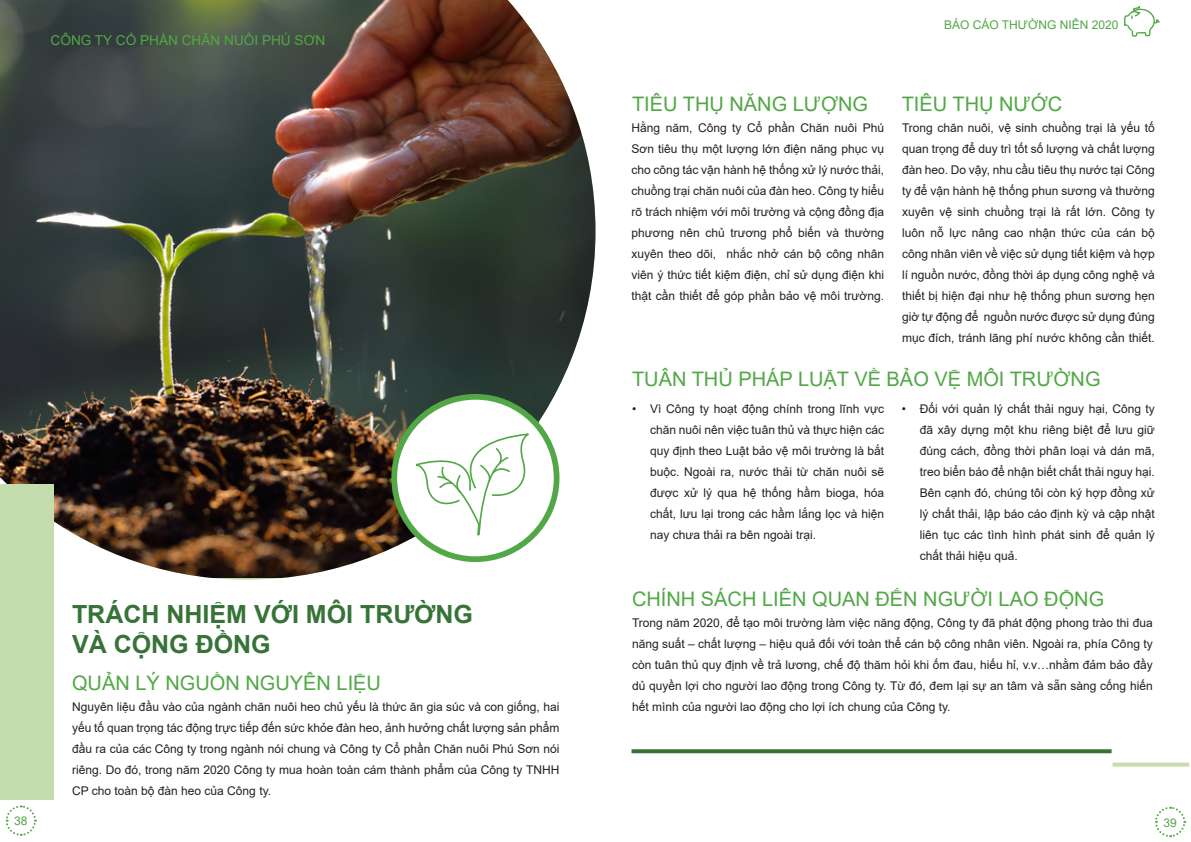
<style>
.page{position:relative;width:1191px;height:842px;background:#fff}
.page>*{position:absolute;margin:0;border:0;box-sizing:border-box;transform-origin:0 0}
.t1{font:700 25px "Arial";color:#377337}
.t2{font:20px "Arial";color:#52a746}
.t3{font:13.6px "Arial";color:#52a746}
.t4{font:12px/21px "Arial";color:#231f20;text-align:justify}
.t5{font:12px "Arial";color:#52a746}
</style>
<div class="page">
<svg style="left:1124px;top:6px;width:36px;height:31px"></svg>
<svg style="left:5px;top:805px;width:32px;height:31px"></svg>
<svg style="left:1155px;top:806px;width:31px;height:32px"></svg>
<img style="left:0;top:0;width:595px;height:578px">
<div style="left:394px;top:397px;width:162px;height:162px;background:#fff;border-radius:50%"></div>
<div style="left:391px;top:394px;width:168px;height:168px;border:6px solid #52a746;border-radius:50%"></div>
<svg style="left:631px;top:749px;width:480px;height:4px;background:#447c44"></svg>
<svg style="left:1112px;top:763px;width:77px;height:4px"></svg>
<div style="left:0;top:484px;width:54px;height:315px;background:#c4dcae"></div>
<svg style="left:414px;top:434px;width:117px;height:103px"></svg>
<p class="t3" style="left:51px;top:31px;width:276px">CÔNG TY CỔ PHẦN CHĂN NUÔI PHÚ SƠN</p>
<p class="t1" style="left:72px;top:596px;width:402px">TRÁCH NHIỆM VỚI MÔI TRƯỜNG</p>
<p class="t1" style="left:72px;top:626px;width:200px">VÀ CỘNG ĐỒNG</p>
<p class="t2" style="left:72px;top:669px;width:310px">QUẢN LÝ NGUỒN NGUYÊN LIỆU</p>
<p class="t4" style="left:72px;top:696px;width:489px">Nguyên liệu đầu vào của ngành chăn nuôi heo chủ yếu là thức ăn gia súc và con giống, hai yếu tố quan trọng tác động trực tiếp đến sức khỏe đàn heo, ảnh hưởng chất lượng sản phẩm đầu ra của các Công ty trong ngành nói chung và Công ty Cổ phần Chăn nuôi Phú Sơn nói riêng. Do đó, trong năm 2020 Công ty mua hoàn toàn cám thành phẩm của Công ty TNHH CP cho toàn bộ đàn heo của Công ty.</p>
<p class="t2" style="left:632px;top:90px;width:238px">TIÊU THỤ NĂNG LƯỢNG</p>
<p class="t5" style="left:944px;top:16px;width:176px">BÁO CÁO THƯỜNG NIÊN 2020</p>
<p class="t2" style="left:901px;top:90px;width:162px">TIÊU THỤ NƯỚC</p>
<p class="t4" style="left:631px;top:118px;width:254px">Hằng năm, Công ty Cổ phần Chăn nuôi Phú Sơn tiêu thụ một lượng lớn điện năng phục vụ cho công tác vận hành hệ thống xử lý nước thải, chuồng trại chăn nuôi của đàn heo. Công ty hiểu rõ trách nhiệm với môi trường và cộng đồng địa phương nên chủ trương phổ biến và thường xuyên theo dõi, nhắc nhở cán bộ công nhân viên ý thức tiết kiệm điện, chỉ sử dụng điện khi thật cần thiết để góp phần bảo vệ môi trường.</p>
<p class="t4" style="left:902px;top:118px;width:254px">Trong chăn nuôi, vệ sinh chuồng trại là yếu tố quan trọng để duy trì tốt số lượng và chất lượng đàn heo. Do vậy, nhu cầu tiêu thụ nước tại Công ty để vận hành hệ thống phun sương và thường xuyên vệ sinh chuồng trại là rất lớn. Công ty luôn nỗ lực nâng cao nhận thức của cán bộ công nhân viên về việc sử dụng tiết kiệm và hợp lí nguồn nước, đồng thời áp dụng công nghệ và thiết bị hiện đại như hệ thống phun sương hẹn giờ tự động để nguồn nước được sử dụng đúng mục đích, tránh lãng phí nước không cần thiết.</p>
<p class="t2" style="left:632px;top:365px;width:470px">TUÂN THỦ PHÁP LUẬT VỀ BẢO VỆ MÔI TRƯỜNG</p>
<p class="t4" style="left:650px;top:398px;width:236px;text-indent:-18px">• Vì Công ty hoạt động chính trong lĩnh vực chăn nuôi nên việc tuân thủ và thực hiện các quy định theo Luật bảo vệ môi trường là bắt buộc. Ngoài ra, nước thải từ chăn nuôi sẽ được xử lý qua hệ thống hầm bioga, hóa chất, lưu lại trong các hầm lắng lọc và hiện nay chưa thải ra bên ngoài trại.</p>
<p class="t4" style="left:919px;top:398px;width:237px;text-indent:-18px">• Đối với quản lý chất thải nguy hại, Công ty đã xây dựng một khu riêng biệt để lưu giữ đúng cách, đồng thời phân loại và dán mã, treo biển báo để nhận biết chất thải nguy hại.<br>Bên cạnh đó, chúng tôi còn ký hợp đồng xử lý chất thải, lập báo cáo định kỳ và cập nhật liên tục các tình hình phát sinh để quản lý chất thải hiệu quả.</p>
<p class="t2" style="left:632px;top:585px;width:474px">CHÍNH SÁCH LIÊN QUAN ĐẾN NGƯỜI LAO ĐỘNG</p>
<p class="t4" style="left:632px;top:613px;width:522px">Trong năm 2020, để tạo môi trường làm việc năng động, Công ty đã phát động phong trào thi đua năng suất – chất lượng – hiệu quả đối với toàn thể cán bộ công nhân viên. Ngoài ra, phía Công ty còn tuân thủ quy định về trả lương, chế độ thăm hỏi khi ốm đau, hiếu hỉ, v.v…nhằm đảm bảo đầy dủ quyền lợi cho người lao động trong Công ty. Từ đó, đem lại sự an tâm và sẵn sàng cống hiến hết mình của người lao động cho lợi ích chung của Công ty.</p>
<p class="t5" style="left:14px;top:812px;width:15px">38</p>
<p class="t5" style="left:1163px;top:814px;width:15px">39</p>
</div>
